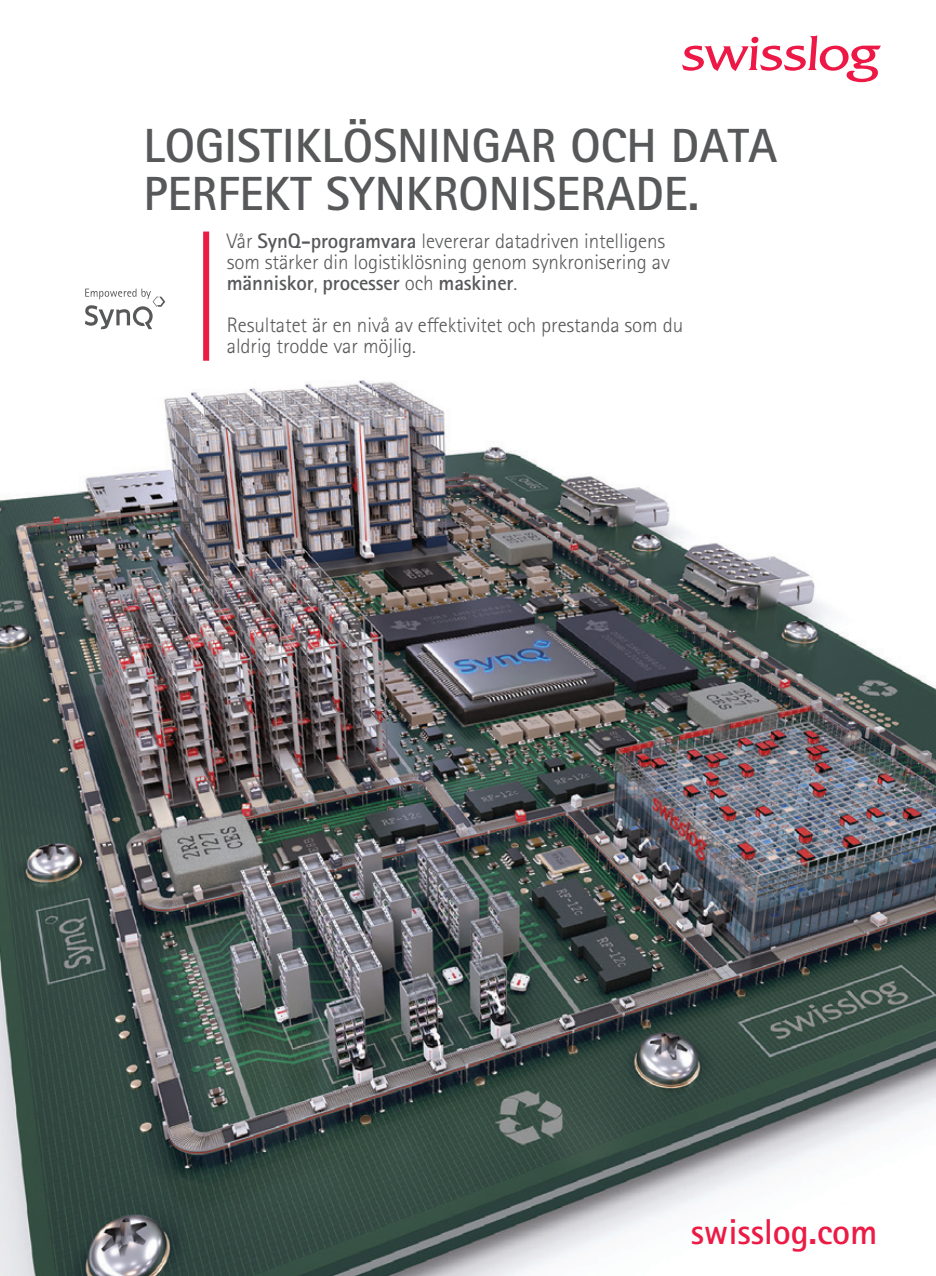
<style>
.page{position:relative;width:936px;height:1276px;background:#fff}
.page>*{position:absolute;margin:0;border:0;box-sizing:border-box;transform-origin:0 0}
.t1{font:700 48px/48px "Rotis Sans Serif Pro";color:#57585a}
.t2{font:700 36px "Rotis Sans Serif Pro";letter-spacing:-.005em;color:#eb1b46}
.t3{font:300 21px/21px "Rotis Sans Serif Pro";letter-spacing:-.005em;color:#57585a}
.s1{font-weight:700}
</style>
<div class="page">
<img style="left:0;top:380px;width:935px;height:896px">
<svg style="left:85px;top:289px;width:80px;height:40px"></svg>
<div style="left:203px;top:231px;width:6px;height:130px;background:#eb1b46"></div>
<svg style="left:682px;top:35px;width:198px;height:47px"></svg>
<p class="t1" style="left:144px;top:121px;width:635px">LOGISTIKLÖSNINGAR OCH DATA<br>PERFEKT SYNKRONISERADE.</p>
<p class="t3" style="left:227px;top:230px;width:444px">Vår <span class="s1">SynQ-programvara</span> levererar datadriven intelligens som stärker din logistiklösning genom synkronisering av <span class="s1">människor</span>, <span class="s1">processer</span> och <span class="s1">maskiner</span>.</p>
<p class="t3" style="left:227px;top:314px;width:458px">Resultatet är en nivå av effektivitet och prestanda som du aldrig trodde var möjlig.</p>
<p class="t2" style="left:690px;top:1208px;width:188px">swisslog.com</p>
</div>
